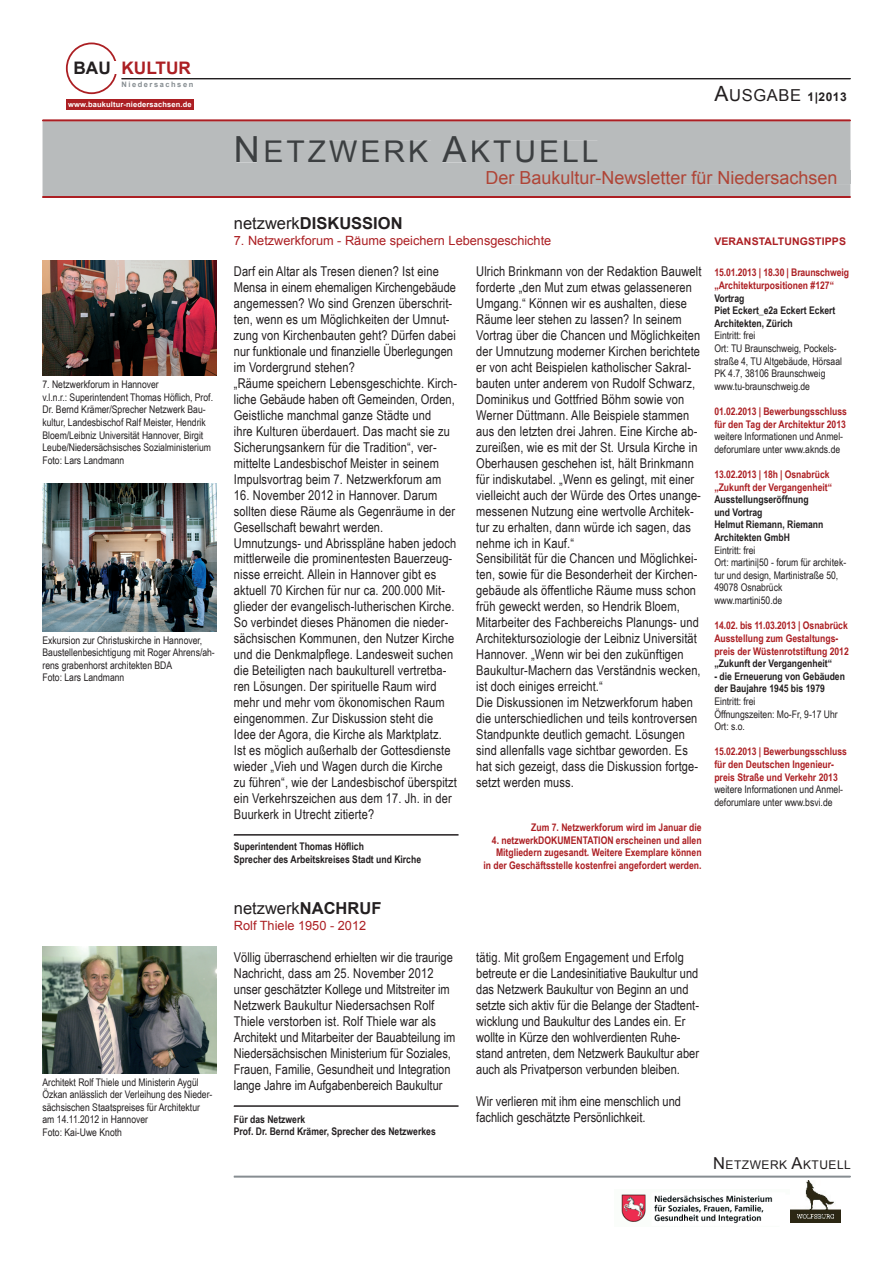
<style>
.page{position:relative;width:893px;height:1263px;background:#fff}
.page>*{position:absolute;margin:0;border:0;box-sizing:border-box;transform-origin:0 0}
.t1{font:30px "Arial";letter-spacing:.1em;color:#3c3f41}
.t2{font:18px "Arial";color:#b94d3b}
.t3{font:700 17.25px "Arial";color:#ac1f23}
.t4{font:16.5px "Arial";color:#231f20}
.t5{font:700 16.5px "Arial";color:#231f20}
.t6{font:13.5px/15.9px "Arial Narrow";letter-spacing:.01em;color:#231f20}
.t7{font:12.75px "Arial";color:#ac1f23}
.t8{font:12px "Arial";letter-spacing:.04em;color:#231f20}
.t9{font:10.5px/12.6px "Arial Narrow";color:#231f20}
.t10{font:700 10.5px/12.6px "Arial Narrow";color:#ac1f23}
.t11{font:700 10.5px/12.6px "Arial Narrow";color:#231f20}
.t12{font:700 10.5px "Arial";letter-spacing:.01em;color:#ac1f23}
.t13{font:700 7.5px "Arial";letter-spacing:.02em;color:#fff}
.t14{font:700 7.5px "Arial";letter-spacing:.205em;color:#868d91}
.s1{color:#231f20}
.s2{font-size:21px}
.s3{font-weight:700;font-size:12px}
.s4{font-size:36px}
.s5{font-weight:400}
.s6{font-weight:700}
.s7{font-size:16.5px}
</style>
<div class="page">
<div style="left:66px;top:99px;width:128px;height:11px;background:#ac1f23"></div>
<div style="left:43px;top:121px;width:807px;height:75px;background:#b8bbbc"></div>
<svg style="left:66px;top:43px;width:784px;height:51px"></svg>
<div style="left:237px;top:137px;width:20px;height:25px;background:#b8bbbc"></div>
<div style="left:266px;top:141px;width:165px;height:21px;background:#b8bbbc"></div>
<div style="left:442px;top:137px;width:25px;height:25px;background:#b8bbbc"></div>
<div style="left:472px;top:141px;width:125px;height:22px;background:#b8bbbc"></div>
<div style="left:487px;top:171px;width:363px;height:13px;background:#b8bbbc"></div>
<svg style="left:43px;top:120px;width:807px;height:1px"></svg>
<hr style="left:43px;top:196px;width:807px;height:2px;background:#ac1f23">
<img style="left:43px;top:260px;width:173px;height:116px">
<img style="left:43px;top:484px;width:173px;height:147px">
<img style="left:621px;top:1194px;width:186px;height:30px">
<img style="left:790px;top:1180px;width:51px;height:42px">
<svg style="left:234px;top:1176px;width:616px;height:1px"></svg>
<img style="left:43px;top:946px;width:173px;height:128px">
<svg style="left:234px;top:1106px;width:225px;height:1px"></svg>
<svg style="left:234px;top:834px;width:225px;height:1px"></svg>
<p class="t3" style="left:73px;top:57px;width:119px"><span class="s1">BAU</span> KULTUR</p>
<p class="t14" style="left:122px;top:80px;width:73px">Niedersachsen</p>
<p class="t13" style="left:68px;top:99px;width:125px">www.baukultur-niedersachsen.de</p>
<p class="t9" style="left:43px;top:378px;width:172px">7. Netzwerkforum in Hannover<br>v.l.n.r.: Superintendent Thomas Höflich, Prof.<br>Dr. Bernd Krämer/Sprecher Netzwerk Bau&shy;kultur, Landesbischof Ralf Meister, Hendrik Bloem/Leibniz Universität Hannover, Birgit Leube/Niedersächsisches Sozialministerium Foto: Lars Landmann</p>
<p class="t9" style="left:43px;top:633px;width:174px">Exkursion zur Christuskirche in Hannover, Baustellenbesichtigung mit Roger Ahrens/ah&shy;rens grabenhorst architekten BDA<br>Foto: Lars Landmann</p>
<p class="t9" style="left:43px;top:1075px;width:171px">Architekt Rolf Thiele und Ministerin Aygül Özkan anlässlich der Verleihung des Nieder&shy;sächsischen Staatspreises für Architektur am 14.11.2012 in Hannover<br>Foto: Kai-Uwe Knoth</p>
<p class="t4" style="left:714px;top:84px;width:134px"><span class="s2">A</span>USGABE <span class="s3">1|2013</span></p>
<h1 class="t1" style="left:234px;top:132px;width:366px"><span class="s4">N</span>ETZWERK <span class="s4">A</span>KTUELL</h1>
<h2 class="t2" style="left:485px;top:166px;width:354px">Der Baukultur-Newsletter für Niedersachsen</h2>
<p class="t5" style="left:234px;top:212px;width:170px"><span class="s5">netzwerk</span>DISKUSSION</p>
<p class="t7" style="left:234px;top:232px;width:319px">7. Netzwerkforum - Räume speichern Lebensgeschichte</p>
<p class="t6" style="left:476px;top:264px;width:227px">Ulrich Brinkmann von der Redaktion Bauwelt forderte „den Mut zum etwas gelasseneren Umgang.“ Können wir es aushalten, diese Räume leer stehen zu lassen? In seinem Vortrag über die Chancen und Möglichkeiten der Umnutzung moderner Kirchen berichtete er von acht Beispielen katholischer Sakral&shy;bauten unter anderem von Rudolf Schwarz, Dominikus und Gottfried Böhm sowie von Werner Düttmann. Alle Beispiele stammen aus den letzten drei Jahren. Eine Kirche ab&shy;zureißen, wie es mit der St. Ursula Kirche in Oberhausen geschehen ist, hält Brinkmann für indiskutabel. „Wenn es gelingt, mit einer vielleicht auch der Würde des Ortes unange&shy;messenen Nutzung eine wertvolle Architek&shy;tur zu erhalten, dann würde ich sagen, das nehme ich in Kauf.“<br>Sensibilität für die Chancen und Möglichkei&shy;ten, sowie für die Besonderheit der Kirchen&shy;gebäude als öffentliche Räume muss schon früh geweckt werden, so Hendrik Bloem, Mitarbeiter des Fachbereichs Planungs- und Architektursoziologie der Leibniz Universität Hannover. „Wenn wir bei den zukünftigen Baukultur-Machern das Verständnis wecken, ist doch einiges erreicht.“<br>Die Diskussionen im Netzwerkforum haben die unterschiedlichen und teils kontroversen Standpunkte deutlich gemacht. Lösungen sind allenfalls vage sichtbar geworden. Es hat sich gezeigt, dass die Diskussion fortge&shy;setzt werden muss.</p>
<p class="t10" style="left:531px;top:821px;width:172px">Zum 7. Netzwerkforum wird im Januar die</p>
<p class="t10" style="left:483px;top:834px;width:220px;text-align:right">4. netzwerkDOKUMENTATION erscheinen und allen<br>Mitgliedern zugesandt. Weitere Exemplare können<br>in der Geschäftsstelle kostenfrei angefordert werden.</p>
<p class="t6" style="left:234px;top:264px;width:225px">Darf ein Altar als Tresen dienen? Ist eine Mensa in einem ehemaligen Kirchengebäude angemessen? Wo sind Grenzen überschrit&shy;ten, wenn es um Möglichkeiten der Umnut&shy;zung von Kirchenbauten geht? Dürfen dabei nur funktionale und finanzielle Überlegungen im Vordergrund stehen?<br>„Räume speichern Lebensgeschichte. Kirch&shy;liche Gebäude haben oft Gemeinden, Orden, Geistliche manchmal ganze Städte und<br>ihre Kulturen überdauert. Das macht sie zu Sicherungsankern für die Tradition“, ver&shy;mittelte Landesbischof Meister in seinem Impulsvortrag beim 7. Netzwerkforum am</p>
<p class="t6" style="left:234px;top:487px;width:225px">16. November 2012 in Hannover. Darum sollten diese Räume als Gegenräume in der Gesellschaft bewahrt werden.<br>Umnutzungs- und Abrisspläne haben jedoch mittlerweile die prominentesten Bauerzeug&shy;nisse erreicht. Allein in Hannover gibt es aktuell 70 Kirchen für nur ca. 200.000 Mit&shy;glieder der evangelisch-lutherischen Kirche.<br>So verbindet dieses Phänomen die nieder&shy;sächsischen Kommunen, den Nutzer Kirche und die Denkmalpflege. Landesweit suchen die Beteiligten nach baukulturell vertretba&shy;ren Lösungen. Der spirituelle Raum wird mehr und mehr vom ökonomischen Raum eingenommen. Zur Diskussion steht die Idee der Agora, die Kirche als Marktplatz.<br>Ist es möglich außerhalb der Gottesdienste wieder „Vieh und Wagen durch die Kirche zu führen“, wie der Landesbischof überspitzt ein Verkehrszeichen aus dem 17. Jh. in der Buurkerk in Utrecht zitierte?</p>
<p class="t11" style="left:234px;top:840px;width:189px">Superintendent Thomas Höflich<br>Sprecher des Arbeitskreises Stadt und Kirche</p>
<p class="t4" style="left:234px;top:898px;width:149px">netzwerk<span class="s6">NACHRUF</span></p>
<p class="t7" style="left:234px;top:917px;width:134px">Rolf Thiele 1950 - 2012</p>
<p class="t6" style="left:234px;top:949px;width:223px">Völlig überraschend erhielten wir die traurige Nachricht, dass am 25. November 2012 unser geschätzter Kollege und Mitstreiter im Netzwerk Baukultur Niedersachsen Rolf Thiele verstorben ist. Rolf Thiele war als Architekt und Mitarbeiter der Bauabteilung im Niedersächsischen Ministerium für Soziales, Frauen, Familie, Gesundheit und Integration lange Jahre im Aufgabenbereich Baukultur</p>
<p class="t6" style="left:476px;top:949px;width:224px">tätig. Mit großem Engagement und Erfolg betreute er die Landesinitiative Baukultur und das Netzwerk Baukultur von Beginn an und setzte sich aktiv für die Belange der Stadtent&shy;wicklung und Baukultur des Landes ein. Er wollte in Kürze den wohlverdienten Ruhe&shy;stand antreten, dem Netzwerk Baukultur aber auch als Privatperson verbunden bleiben.</p>
<p class="t6" style="left:476px;top:1093px;width:206px">Wir verlieren mit ihm eine menschlich und fachlich geschätzte Persönlichkeit.</p>
<p class="t11" style="left:234px;top:1112px;width:203px">Für das Netzwerk<br>Prof. Dr. Bernd Krämer, Sprecher des Netzwerkes</p>
<p class="t12" style="left:714px;top:234px;width:133px">VERANSTALTUNGSTIPPS</p>
<p class="t10" style="left:714px;top:266px;width:136px">15.01.2013 | 18.30 | Braunschweig „Architekturpositionen #127“</p>
<p class="t11" style="left:714px;top:292px;width:123px">Vortrag<br>Piet Eckert_e2a Eckert Eckert<br>Architekten, Zürich</p>
<p class="t9" style="left:714px;top:329px;width:129px">Eintritt: frei<br>Ort: TU Braunschweig, Pockels&shy;straße 4, TU Altgebäude, Hörsaal<br>PK 4.7, 38106 Braunschweig www.tu-braunschweig.de</p>
<p class="t10" style="left:714px;top:405px;width:134px">01.02.2013 | Bewerbungsschluss für den Tag der Architektur 2013</p>
<p class="t9" style="left:714px;top:430px;width:130px">weitere Informationen und Anmel&shy;deforumlare unter www.aknds.de</p>
<p class="t10" style="left:714px;top:468px;width:119px">13.02.2013 | 18h | Osnabrück „Zukunft der Vergangenheit“</p>
<p class="t11" style="left:714px;top:493px;width:111px">Ausstellungseröffnung und Vortrag<br>Helmut Riemann, Riemann<br>Architekten GmbH</p>
<p class="t9" style="left:714px;top:544px;width:133px">Eintritt: frei<br>Ort: martini|50 - forum für architek&shy;tur und design, Martinistraße 50,<br>49078 Osnabrück www.martini50.de</p>
<p class="t10" style="left:714px;top:619px;width:136px">14.02. bis 11.03.2013 | Osnabrück<br>Ausstellung zum Gestaltungs&shy;preis der Wüstenrotstiftung 2012</p>
<p class="t11" style="left:714px;top:657px;width:119px">„Zukunft der Vergangenheit“</p>
<p class="t11" style="left:714px;top:670px;width:132px">- die Erneuerung von Gebäuden der Baujahre 1945 bis 1979</p>
<p class="t9" style="left:714px;top:695px;width:125px">Eintritt: frei<br>Öffnungszeiten: Mo-Fr, 9-17 Uhr<br>Ort: s.o.</p>
<p class="t10" style="left:714px;top:745px;width:134px">15.02.2013 | Bewerbungsschluss für den Deutschen Ingenieur&shy;preis Straße und Verkehr 2013</p>
<p class="t9" style="left:714px;top:783px;width:130px">weitere Informationen und Anmel&shy;deforumlare unter www.bsvi.de</p>
<p class="t8" style="left:713px;top:1157px;width:139px"><span class="s7">N</span>ETZWERK <span class="s7">A</span>KTUELL</p>
</div>
